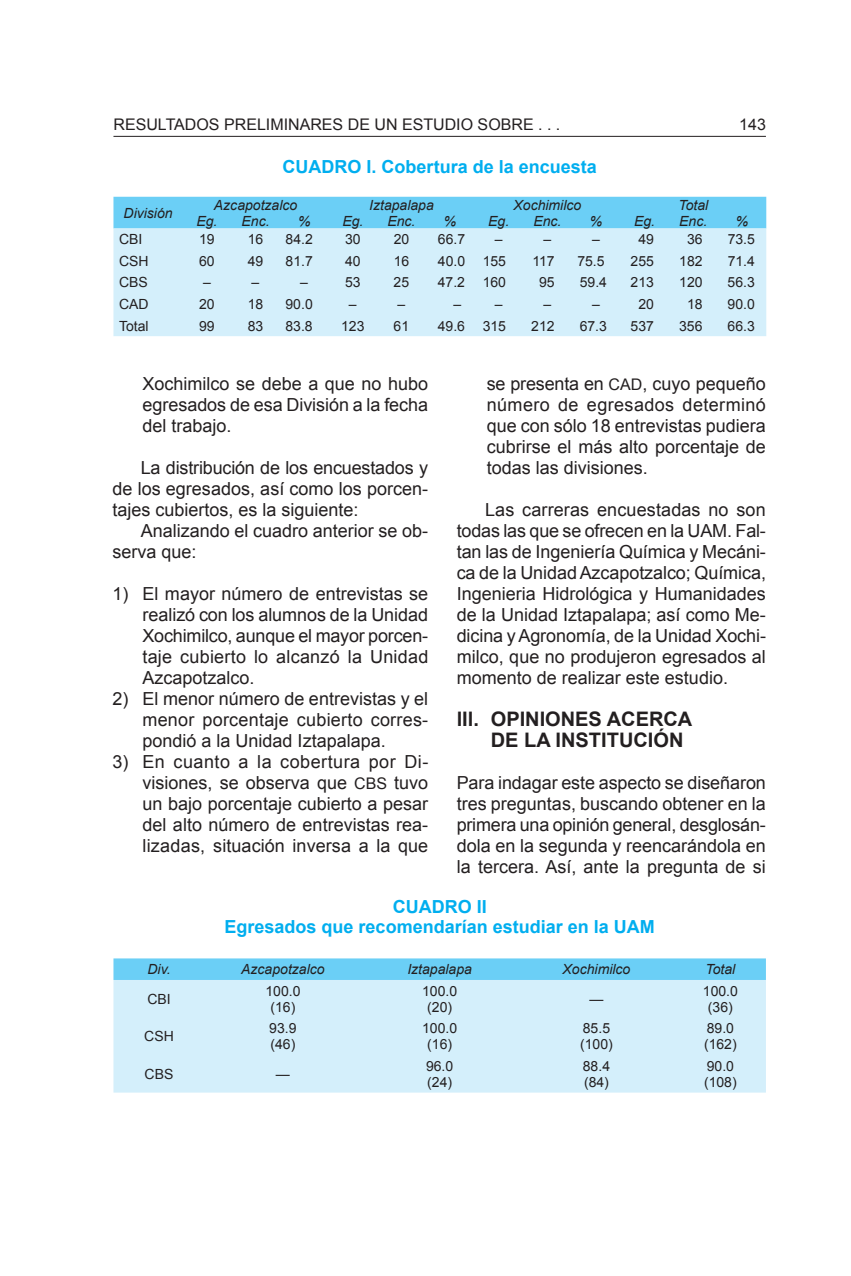
<style>
.page{position:relative;width:851px;height:1276px;background:#fff}
.page>*{position:absolute;margin:0;border:0;box-sizing:border-box;transform-origin:0 0}
.t1{font:700 20px/21px "Arial";color:#231f20}
.t2{font:18px/21px "Arial";color:#231f20;text-align:justify}
.t3{font:700 18px/20px "Arial";color:#00aeef;text-align:center}
.t4{font:16px "Arial";color:#231f20}
.t5{font:14px/16px "Arial";color:#231f20}
.t6{font:italic 14px "Arial";color:#231f20}
.s1{font-size:16px}
</style>
<div class="page">
<hr style="left:113px;top:136px;width:652px;height:1px;background:#231f20">
<div style="left:113px;top:197px;width:653px;height:31px;background:#6bcff6"></div>
<div style="left:113px;top:228px;width:653px;height:108px;background:#d4effb"></div>
<div style="left:113px;top:958px;width:652px;height:22px;background:#6bcff6"></div>
<div style="left:113px;top:980px;width:652px;height:112px;background:#d4effb"></div>
<p class="t4" style="left:113px;top:114px;width:12px">resultados</p>
<p class="t4" style="left:224px;top:114px;width:11px">preliminares</p>
<p class="t4" style="left:348px;top:114px;width:66px">deunestudio</p>
<p class="t4" style="left:477px;top:114px;width:12px">sobre</p>
<p class="t4" style="left:538px;top:114px;width:24px">. . .</p>
<p class="t4" style="left:739px;top:114px;width:28px">143</p>
<p class="t3" style="left:282px;top:157px;width:316px">CUADRO I. Cobertura de la encuesta</p>
<p class="t6" style="left:123px;top:204px;width:51px">División</p>
<p class="t6" style="left:214px;top:196px;width:85px">Azcapotzalco</p>
<p class="t6" style="left:369px;top:196px;width:66px">Iztapalapa</p>
<p class="t6" style="left:513px;top:196px;width:69px">Xochimilco</p>
<p class="t6" style="left:678px;top:196px;width:31px">Total</p>
<p class="t6" style="left:196px;top:212px;width:75px">Eg. Enc.</p>
<p class="t6" style="left:298px;top:212px;width:14px">%</p>
<p class="t6" style="left:342px;top:212px;width:75px">Eg. Enc.</p>
<p class="t6" style="left:444px;top:212px;width:14px">%</p>
<p class="t6" style="left:488px;top:212px;width:75px">Eg. Enc.</p>
<p class="t6" style="left:589px;top:212px;width:14px">%</p>
<p class="t6" style="left:634px;top:212px;width:75px">Eg. Enc.</p>
<p class="t6" style="left:735px;top:212px;width:14px">%</p>
<p class="t5" style="left:119px;top:232px;width:25px">CBI</p>
<p class="t5" style="left:199px;top:232px;width:17px">19</p>
<p class="t5" style="left:248px;top:232px;width:17px">16</p>
<p class="t5" style="left:285px;top:232px;width:29px">84.2</p>
<p class="t5" style="left:345px;top:232px;width:17px">30</p>
<p class="t5" style="left:393px;top:232px;width:17px">20</p>
<p class="t5" style="left:438px;top:232px;width:29px">66.7</p>
<p class="t5" style="left:495px;top:232px;width:9px">–</p>
<p class="t5" style="left:543px;top:232px;width:9px">–</p>
<p class="t5" style="left:592px;top:232px;width:9px">–</p>
<p class="t5" style="left:638px;top:232px;width:17px">49</p>
<p class="t5" style="left:687px;top:232px;width:17px">36</p>
<p class="t5" style="left:727px;top:232px;width:29px">73.5</p>
<p class="t5" style="left:119px;top:253px;width:31px">CSH</p>
<p class="t5" style="left:199px;top:253px;width:17px">60</p>
<p class="t5" style="left:248px;top:253px;width:17px">49</p>
<p class="t5" style="left:285px;top:253px;width:29px">81.7</p>
<p class="t5" style="left:345px;top:253px;width:17px">40</p>
<p class="t5" style="left:393px;top:253px;width:17px">16</p>
<p class="t5" style="left:438px;top:253px;width:29px">40.0</p>
<p class="t5" style="left:482px;top:253px;width:25px">155</p>
<p class="t5" style="left:532px;top:253px;width:24px">117</p>
<p class="t5" style="left:577px;top:253px;width:29px">75.5</p>
<p class="t5" style="left:630px;top:253px;width:25px">255</p>
<p class="t5" style="left:679px;top:253px;width:25px">182</p>
<p class="t5" style="left:727px;top:253px;width:29px">71.4</p>
<p class="t5" style="left:119px;top:275px;width:30px">CBS</p>
<p class="t5" style="left:203px;top:275px;width:9px">–</p>
<p class="t5" style="left:251px;top:275px;width:9px">–</p>
<p class="t5" style="left:300px;top:275px;width:9px">–</p>
<p class="t5" style="left:345px;top:275px;width:17px">53</p>
<p class="t5" style="left:393px;top:275px;width:17px">25</p>
<p class="t5" style="left:438px;top:275px;width:29px">47.2</p>
<p class="t5" style="left:482px;top:275px;width:25px">160</p>
<p class="t5" style="left:539px;top:275px;width:17px">95</p>
<p class="t5" style="left:579px;top:275px;width:29px">59.4</p>
<p class="t5" style="left:630px;top:275px;width:25px">213</p>
<p class="t5" style="left:679px;top:275px;width:25px">120</p>
<p class="t5" style="left:727px;top:275px;width:29px">56.3</p>
<p class="t5" style="left:119px;top:296px;width:31px">CAD</p>
<p class="t5" style="left:199px;top:296px;width:17px">20</p>
<p class="t5" style="left:248px;top:296px;width:17px">18</p>
<p class="t5" style="left:285px;top:296px;width:29px">90.0</p>
<p class="t5" style="left:349px;top:296px;width:9px">–</p>
<p class="t5" style="left:397px;top:296px;width:9px">–</p>
<p class="t5" style="left:453px;top:296px;width:51px">– –</p>
<p class="t5" style="left:543px;top:296px;width:9px">–</p>
<p class="t5" style="left:592px;top:296px;width:9px">–</p>
<p class="t5" style="left:638px;top:296px;width:17px">20</p>
<p class="t5" style="left:687px;top:296px;width:17px">18</p>
<p class="t5" style="left:727px;top:296px;width:29px">90.0</p>
<p class="t5" style="left:119px;top:318px;width:31px">Total</p>
<p class="t5" style="left:199px;top:318px;width:17px">99</p>
<p class="t5" style="left:248px;top:318px;width:17px">83</p>
<p class="t5" style="left:285px;top:318px;width:29px">83.8</p>
<p class="t5" style="left:341px;top:318px;width:25px">123</p>
<p class="t5" style="left:393px;top:318px;width:17px">61</p>
<p class="t5" style="left:438px;top:318px;width:29px">49.6</p>
<p class="t5" style="left:482px;top:318px;width:25px">315</p>
<p class="t5" style="left:531px;top:318px;width:25px">212</p>
<p class="t5" style="left:579px;top:318px;width:29px">67.3</p>
<p class="t5" style="left:630px;top:318px;width:25px">537</p>
<p class="t5" style="left:679px;top:318px;width:25px">356</p>
<p class="t5" style="left:727px;top:318px;width:29px">66.3</p>
<p class="t2" style="left:142px;top:373px;width:287px">Xochimilco se debe a que no hubo egresados de esa División a la fecha del trabajo.</p>
<p class="t2" style="left:112px;top:457px;width:317px;text-indent:28px">La distribución de los encuestados y de los egresados, así como los porcen&shy;tajes cubiertos, es la siguiente:</p>
<p class="t2" style="left:112px;top:520px;width:317px;text-indent:28px">Analizando el cuadro anterior se ob&shy;serva que:</p>
<p class="t2" style="left:142px;top:583px;width:287px;text-indent:-30px">1) El mayor número de entrevistas se realizó con los alumnos de la Unidad Xochimilco, aunque el mayor porcen&shy;taje cubierto lo alcanzó la Unidad Azcapotzalco.</p>
<p class="t2" style="left:142px;top:688px;width:287px;text-indent:-30px">2) El menor número de entrevistas y el menor porcentaje cubierto corres&shy;pondió a la Unidad Iztapalapa.</p>
<p class="t2" style="left:142px;top:751px;width:287px;text-indent:-30px">3) En cuanto a la cobertura por Di&shy;visiones, se observa que <span class="s1">CBS</span> tuvo un bajo porcentaje cubierto a pesar del alto número de entrevistas rea&shy;lizadas, situación inversa a la que</p>
<p class="t2" style="left:486px;top:373px;width:280px">se presenta en <span class="s1">CAD</span>, cuyo pequeño número de egresados determinó que con sólo 18 entrevistas pudiera cubrirse el más alto porcentaje de todas las divisiones.</p>
<p class="t2" style="left:456px;top:499px;width:311px;text-indent:28px">Las carreras encuestadas no son todas las que se ofrecen en la UAM. Fal&shy;tan las de Ingeniería Química y Mecáni&shy;ca de la Unidad Azcapotzalco; Química, Ingenieria Hidrológica y Humanidades de la Unidad Iztapalapa; así como Me&shy;dicina y Agronomía, de la Unidad Xochi&shy;milco, que no produjeron egresados al momento de realizar este estudio.</p>
<p class="t1" style="left:490px;top:709px;width:203px;text-indent:-34px">lIl. OPINIONES ACERCA<br>DE LA INSTITUCIÓN</p>
<p class="t2" style="left:456px;top:772px;width:311px">Para indagar este aspecto se diseñaron tres preguntas, buscando obtener en la primera una opinión general, desglosán&shy;dola en la segunda y reencarándola en la tercera. Así, ante la pregunta de si</p>
<p class="t3" style="left:224px;top:897px;width:432px">CUADRO II<br>Egresados que recomendarían estudiar en la UAM</p>
<p class="t6" style="left:147px;top:960px;width:25px">Div.</p>
<p class="t6" style="left:241px;top:960px;width:85px">Azcapotzalco</p>
<p class="t6" style="left:407px;top:960px;width:66px">Iztapalapa</p>
<p class="t6" style="left:562px;top:960px;width:69px">Xochimilco</p>
<p class="t6" style="left:705px;top:960px;width:31px">Total</p>
<p class="t5" style="left:147px;top:991px;width:25px">CBI</p>
<p class="t5" style="left:265px;top:983px;width:37px;text-align:center">100.0 (16)</p>
<p class="t5" style="left:422px;top:983px;width:37px;text-align:center">100.0 (20)</p>
<p class="t5" style="left:702px;top:983px;width:37px;text-align:center">100.0 (36)</p>
<p class="t5" style="left:589px;top:991px;width:15px">—</p>
<p class="t5" style="left:144px;top:1028px;width:31px">CSH</p>
<p class="t5" style="left:269px;top:1020px;width:29px">93.9 (46)</p>
<p class="t5" style="left:422px;top:1020px;width:37px;text-align:center">100.0 (16)</p>
<p class="t5" style="left:580px;top:1020px;width:34px">85.5 (100)</p>
<p class="t5" style="left:704px;top:1020px;width:34px">89.0 (162)</p>
<p class="t5" style="left:145px;top:1066px;width:30px">CBS</p>
<p class="t5" style="left:276px;top:1066px;width:15px">—</p>
<p class="t5" style="left:426px;top:1058px;width:29px">96.0 (24)</p>
<p class="t5" style="left:582px;top:1058px;width:29px">88.4 (84)</p>
<p class="t5" style="left:704px;top:1058px;width:34px">90.0 (108)</p>
</div>
